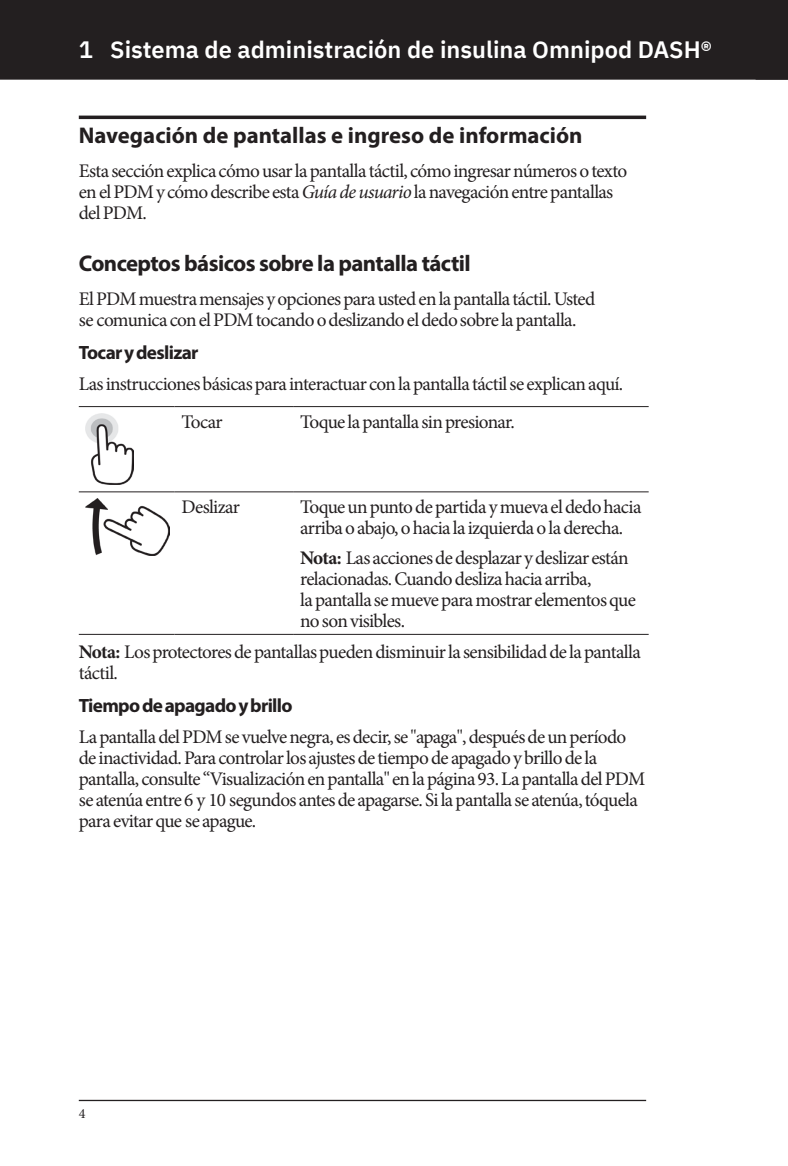
<style>
.page{position:relative;width:788px;height:1166px;background:#fff}
.page>*{position:absolute;margin:0;border:0;box-sizing:border-box;transform-origin:0 0}
.t1{font:600 23.62px "IBM Plex Sans";color:#fff}
.Head1{font:700 22.75px "Myriad Pro";color:#231f20}
.Head2{font:700 22.75px "Myriad Pro";letter-spacing:-.025em;color:#231f20}
.BodyText{font:19.25px/21px "Minion Pro";letter-spacing:-.035em;color:#231f20}
.TableCell{font:19.25px/21px "Minion Pro";letter-spacing:-.035em;color:#231f20}
.Head3{font:700 19.25px "Myriad Pro";letter-spacing:-.035em;color:#231f20}
.t2{font:14px "Minion Pro";color:#231f20}
.s1{font-style:italic}
.s2{font-weight:700}
</style>
<div class="page">
<div style="left:0;top:0;width:788px;height:79px;background:#231f20"></div>
<div style="left:0;top:0;width:788px;height:80px;border:2px solid #231f20"></div>
<hr style="left:79px;top:1099px;width:567px;height:2px;background:#231f20">
<hr style="left:79px;top:116px;width:567px;height:3px;background:#231f20">
<hr style="left:79px;top:406px;width:96px;height:1px;background:#231f20">
<hr style="left:175px;top:406px;width:118px;height:1px;background:#231f20">
<hr style="left:293px;top:406px;width:355px;height:1px;background:#231f20">
<hr style="left:79px;top:491px;width:96px;height:1px;background:#231f20">
<hr style="left:175px;top:491px;width:118px;height:1px;background:#231f20">
<hr style="left:293px;top:491px;width:355px;height:1px;background:#231f20">
<hr style="left:79px;top:634px;width:96px;height:1px;background:#231f20">
<hr style="left:175px;top:634px;width:118px;height:1px;background:#231f20">
<hr style="left:293px;top:634px;width:355px;height:1px;background:#231f20">
<img style="left:86px;top:413px;width:47px;height:72px">
<img style="left:86px;top:499px;width:83px;height:56px">
<p class="t1" style="left:79px;top:31px;width:634px">1 Sistema de administración de insulina Omnipod DASH®</p>
<p class="Head1" style="left:79px;top:120px;width:505px">Navegación de pantallas e ingreso de información</p>
<p class="BodyText" style="left:79px;top:160px;width:550px">Esta sección explica cómo usar la pantalla táctil, cómo ingresar números o texto en el PDM y cómo describe esta <span class="s1">Guía de usuario</span> la navegación entre pantallas del PDM.</p>
<p class="Head2" style="left:79px;top:249px;width:393px">Conceptos básicos sobre la pantalla táctil</p>
<p class="BodyText" style="left:79px;top:289px;width:518px">El PDM muestra mensajes y opciones para usted en la pantalla táctil. Usted se comunica con el PDM tocando o deslizando el dedo sobre la pantalla.</p>
<p class="Head3" style="left:79px;top:340px;width:121px">Tocar y deslizar</p>
<p class="BodyText" style="left:79px;top:373px;width:546px">Las instrucciones básicas para interactuar con la pantalla táctil se explican aquí.</p>
<p class="TableCell" style="left:182px;top:411px;width:42px">Tocar</p>
<p class="TableCell" style="left:300px;top:411px;width:216px">Toque la pantalla sin presionar.</p>
<p class="TableCell" style="left:182px;top:496px;width:60px">Deslizar</p>
<p class="TableCell" style="left:300px;top:496px;width:343px">Toque un punto de partida y mueva el dedo hacia arriba o abajo, o hacia la izquierda o la derecha.</p>
<p class="BodyText" style="left:300px;top:548px;width:337px"><span class="s2">Nota:</span> Las acciones de desplazar y deslizar están relacionadas. Cuando desliza hacia arriba,<br>la pantalla se mueve para mostrar elementos que no son visibles.</p>
<p class="BodyText" style="left:79px;top:641px;width:563px"><span class="s2">Nota:</span> Los protectores de pantallas pueden disminuir la sensibilidad de la pantalla táctil.</p>
<p class="Head3" style="left:79px;top:693px;width:215px">Tiempo de apagado y brillo</p>
<p class="BodyText" style="left:79px;top:726px;width:568px">La pantalla del PDM se vuelve negra, es decir, se "apaga", después de un período de inactividad. Para controlar los ajustes de tiempo de apagado y brillo de la pantalla, consulte “Visualización en pantalla" en la página 93. La pantalla del PDM se atenúa entre 6 y 10 segundos antes de apagarse. Si la pantalla se atenúa, tóquela para evitar que se apague.</p>
<p class="t2" style="left:79px;top:1104px;width:8px">4</p>
</div>
